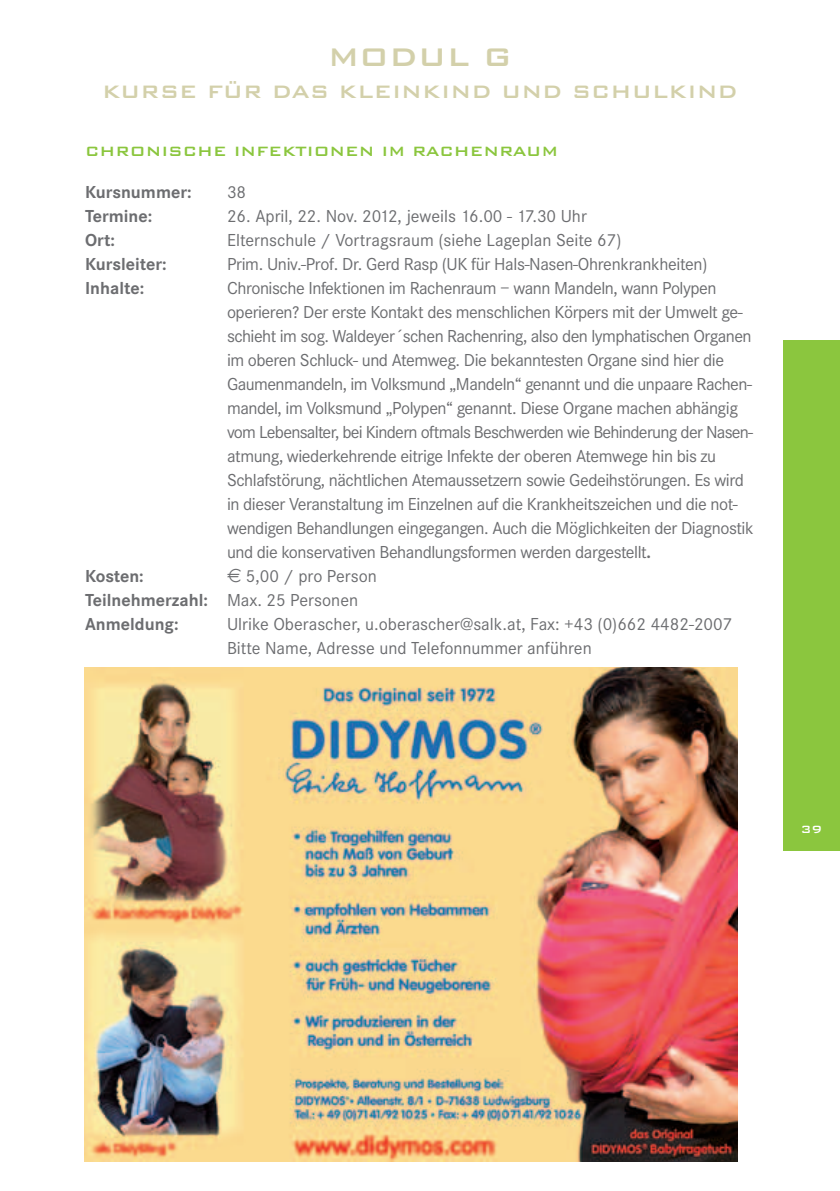
<style>
.page{position:relative;width:840px;height:1191px;background:#fff}
.page>*{position:absolute;margin:0;border:0;box-sizing:border-box;transform-origin:0 0}
.t1{font:500 34px "Bank Gothic BT";color:#d3d0aa}
.t2{font:500 24px "Bank Gothic BT";color:#d3d0aa}
.t3{font:18px/24px "Corporate S";letter-spacing:-.025em;color:#6c6d70}
.t4{font:18px/24px "Corporate S";color:#6c6d70}
.t5{font:700 18px "Corporate S";color:#6c6d70}
.t6{font:500 18px "Bank Gothic BT";color:#8bc63e}
.t7{font:500 14px "Bank Gothic BT";color:#fff}
.s1{font-weight:700}
.s2{font-family:"Euro Logo"}
</style>
<div class="page">
<div style="left:782px;top:340px;width:57px;height:510px;background:#8bc63e"></div>
<img style="left:85px;top:667px;width:652px;height:494px">
<h1 class="t1" style="left:327px;top:38px;width:178px">modul G</h1>
<h2 class="t2" style="left:102px;top:78px;width:637px">Kurse für das Kleinkind und Schulkind</h2>
<p class="t6" style="left:85px;top:141px;width:470px">Chronische Infektionen im Rachenraum</p>
<p class="t5" style="left:85px;top:181px;width:108px">Kursnummer:</p>
<p class="t3" style="left:227px;top:180px;width:21px">38</p>
<p class="t5" style="left:85px;top:205px;width:69px">Termine:</p>
<p class="t4" style="left:227px;top:204px;width:361px">26. April, 22. Nov. 2012, jeweils 16.00 - 17.30 Uhr</p>
<p class="t5" style="left:85px;top:229px;width:31px">Ort:</p>
<p class="t4" style="left:227px;top:228px;width:396px">Elternschule / Vortragsraum (siehe Lageplan Seite 67)</p>
<p class="t5" style="left:85px;top:253px;width:83px">Kursleiter:</p>
<p class="t3" style="left:227px;top:252px;width:481px">Prim. Univ.-Prof. Dr. Gerd Rasp (UK für Hals-Nasen-Ohrenkrankheiten)</p>
<p class="t5" style="left:85px;top:277px;width:61px">Inhalte:</p>
<p class="t3" style="left:227px;top:276px;width:528px">Chronische Infektionen im Rachenraum – wann Mandeln, wann Polypen operieren? Der erste Kontakt des menschlichen Körpers mit der Umwelt ge&shy;schieht im sog. Waldeyer´schen Rachenring, also den lymphatischen Organen im oberen Schluck- und Atemweg. Die bekanntesten Organe sind hier die Gaumenmandeln, im Volksmund „Mandeln“ genannt und die unpaare Rachen&shy;mandel, im Volksmund „Polypen“ genannt. Diese Organe machen abhängig vom Lebensalter, bei Kindern oftmals Beschwerden wie Behinderung der Nasen&shy;atmung, wiederkehrende eitrige Infekte der oberen Atemwege hin bis zu Schlafstörung, nächtlichen Atemaussetzern sowie Gedeihstörungen. Es wird in dieser Veranstaltung im Einzelnen auf die Krankheitszeichen und die not&shy;wendigen Behandlungen eingegangen. Auch die Möglichkeiten der Diagnostik und die konservativen Behandlungsformen werden dargestellt<span class="s1">.</span></p>
<p class="t5" style="left:85px;top:565px;width:60px">Kosten:</p>
<p class="t4" style="left:85px;top:564px;width:293px;text-indent:142px"><span class="s2">h</span> 5,00 / pro Person<br><span class="s1">Teilnehmerzahl:</span> Max. 25 Personen<br><span class="s1">Anmeldung:</span></p>
<p class="t4" style="left:227px;top:612px;width:506px">Ulrike Oberascher, u.oberascher@salk.at, Fax: +43 (0)662 4482-2007<br>Bitte Name, Adresse und Telefonnummer anführen</p>
<p class="t7" style="left:800px;top:822px;width:23px">39</p>
</div>
